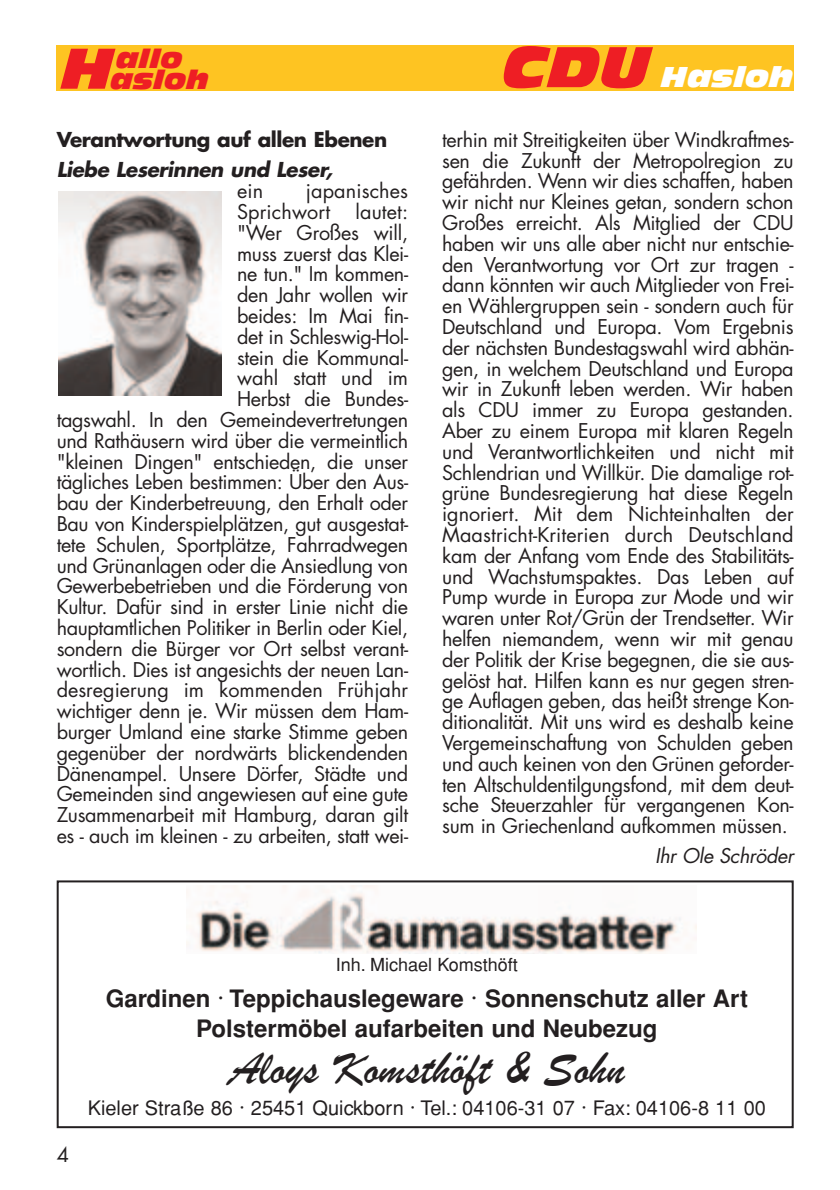
<style>
.page{position:relative;width:840px;height:1190px;background:#fff}
.page>*{position:absolute;margin:0;border:0;box-sizing:border-box;transform-origin:0 0}
.t1{font:48px "Brush Script";color:#231f20}
.t2{font:italic 28px "Antique Olive Nord";color:#fff}
.t3{font:italic 26px "Antique Olive Nord";color:#ee1e24}
.t4{font:700 24px/30px "Helvetica";color:#231f20;text-align:center}
.t5{font:20px "Helvetica";color:#231f20}
.t6{font:700 20px "Futura";letter-spacing:-.02em;color:#231f20}
.t7{font:italic 700 20px "Futura";color:#231f20}
.t8{font:20px "Futura";color:#231f20}
.t9{font:19.8px/20.8px "Futura";letter-spacing:-.02em;color:#231f20;text-align:right}
.t10{font:19.8px/20.8px "Futura";letter-spacing:.005em;color:#231f20}
.t11{font:italic 19.8px "Futura";color:#231f20}
.t12{font:18px "Helvetica";color:#231f20}
.s1{font-size:56px;color:#ee1e24}
.s2{font-size:56px}
</style>
<div class="page">
<div style="left:57px;top:45px;width:737px;height:46px;background:#fec422"></div>
<img style="left:187px;top:886px;width:510px;height:68px">
<div style="left:57px;top:880px;width:737px;height:248px;border:2px solid #231f20"></div>
<img style="left:58px;top:191px;width:163px;height:204px">
<h3 class="t3" style="left:116px;top:48px;width:68px">allo</h3>
<h2 class="t2" style="left:503px;top:66px;width:292px"><span class="s1">CDU</span> Hasloh</h2>
<h3 class="t3" style="left:61px;top:69px;width:149px"><span class="s2">H</span>asloh</h3>
<p class="t6" style="left:57px;top:130px;width:332px">Verantwortung auf allen Ebenen</p>
<p class="t7" style="left:57px;top:161px;width:281px">Liebe Leserinnen und Leser,</p>
<p class="t9" style="left:237px;top:182px;width:28px">ein</p>
<p class="t10" style="left:237px;top:182px;width:173px;text-indent:69px">japanisches<br>Sprichwort</p>
<p class="t9" style="left:57px;top:203px;width:353px">lautet:<br>"Wer Großes will,<br>muss zuerst das Klei-<br>ne tun." Im kommen-<br>den Jahr wollen wir<br>beides: Im Mai fin-<br>det in Schleswig-Hol-<br>stein die Kommunal-<br>wahl statt und im<br>Herbst die Bundes-<br>tagswahl. In den Gemeindevertretungen und Rathäusern wird über die vermeintlich "kleinen Dingen" entschieden, die unser tägliches Leben bestimmen: Über den Aus&shy;bau der Kinderbetreuung, den Erhalt oder Bau von Kinderspielplätzen, gut ausgestat&shy;tete Schulen, Sportplätze, Fahrradwegen und Grünanlagen oder die Ansiedlung von Gewerbebetrieben und die Förderung von Kultur. Dafür sind in erster Linie nicht die hauptamtlichen Politiker in Berlin oder Kiel, sondern die Bürger vor Ort selbst verant&shy;wortlich. Dies ist angesichts der neuen Lan&shy;desregierung im kommenden Frühjahr wichtiger denn je. Wir müssen dem Ham&shy;burger Umland eine starke Stimme geben gegenüber der nordwärts blickendenden Dänenampel. Unsere Dörfer, Städte und Gemeinden sind angewiesen auf eine gute Zusammenarbeit mit Hamburg, daran gilt es - auch im kleinen - zu arbeiten, statt wei-</p>
<p class="t9" style="left:442px;top:131px;width:353px;text-align:justify">terhin mit Streitigkeiten über Windkraftmes&shy;sen die Zukunft der Metropolregion zu gefährden. Wenn wir dies schaffen, haben wir nicht nur Kleines getan, sondern schon Großes erreicht. Als Mitglied der CDU haben wir uns alle aber nicht nur entschie&shy;den Verantwortung vor Ort zur tragen - dann könnten wir auch Mitglieder von Frei&shy;en Wählergruppen sein - sondern auch für Deutschland und Europa. Vom Ergebnis der nächsten Bundestagswahl wird abhän&shy;gen, in welchem Deutschland und Europa wir in Zukunft leben werden. Wir haben als CDU immer zu Europa gestanden.<br>Aber zu einem Europa mit klaren Regeln und Verantwortlichkeiten und nicht mit Schlendrian und Willkür. Die damalige rot&shy;grüne Bundesregierung hat diese Regeln ignoriert. Mit dem Nichteinhalten der Maastricht-Kriterien durch Deutschland kam der Anfang vom Ende des Stabilitäts&shy;und Wachstumspaktes. Das Leben auf Pump wurde in Europa zur Mode und wir waren unter Rot/Grün der Trendsetter. Wir helfen niemandem, wenn wir mit genau der Politik der Krise begegnen, die sie aus&shy;gelöst hat. Hilfen kann es nur gegen stren&shy;ge Auflagen geben, das heißt strenge Kon&shy;ditionalität. Mit uns wird es deshalb keine Vergemeinschaftung von Schulden geben und auch keinen von den Grünen geforder&shy;ten Altschuldentilgungsfond, mit dem deut&shy;sche Steuerzahler für vergangenen Kon&shy;sum in Griechenland aufkommen müssen.</p>
<p class="t11" style="left:655px;top:847px;width:144px">Ihr Ole Schröder</p>
<p class="t8" style="left:57px;top:1145px;width:14px">4</p>
<p class="t12" style="left:336px;top:958px;width:184px">Inh. Michael Komsthöft</p>
<p class="t4" style="left:106px;top:986px;width:644px">Gardinen · Teppichauslegeware · Sonnenschutz aller Art<br>Polstermöbel aufarbeiten und Neubezug</p>
<h1 class="t1" style="left:229px;top:1041px;width:397px">Aloys Komsthöft &amp; Sohn</h1>
<p class="t5" style="left:88px;top:1101px;width:680px">Kieler Straße 86 · 25451 Quickborn · Tel.: 04106-31 07 · Fax: 04106-8 11 00</p>
</div>
